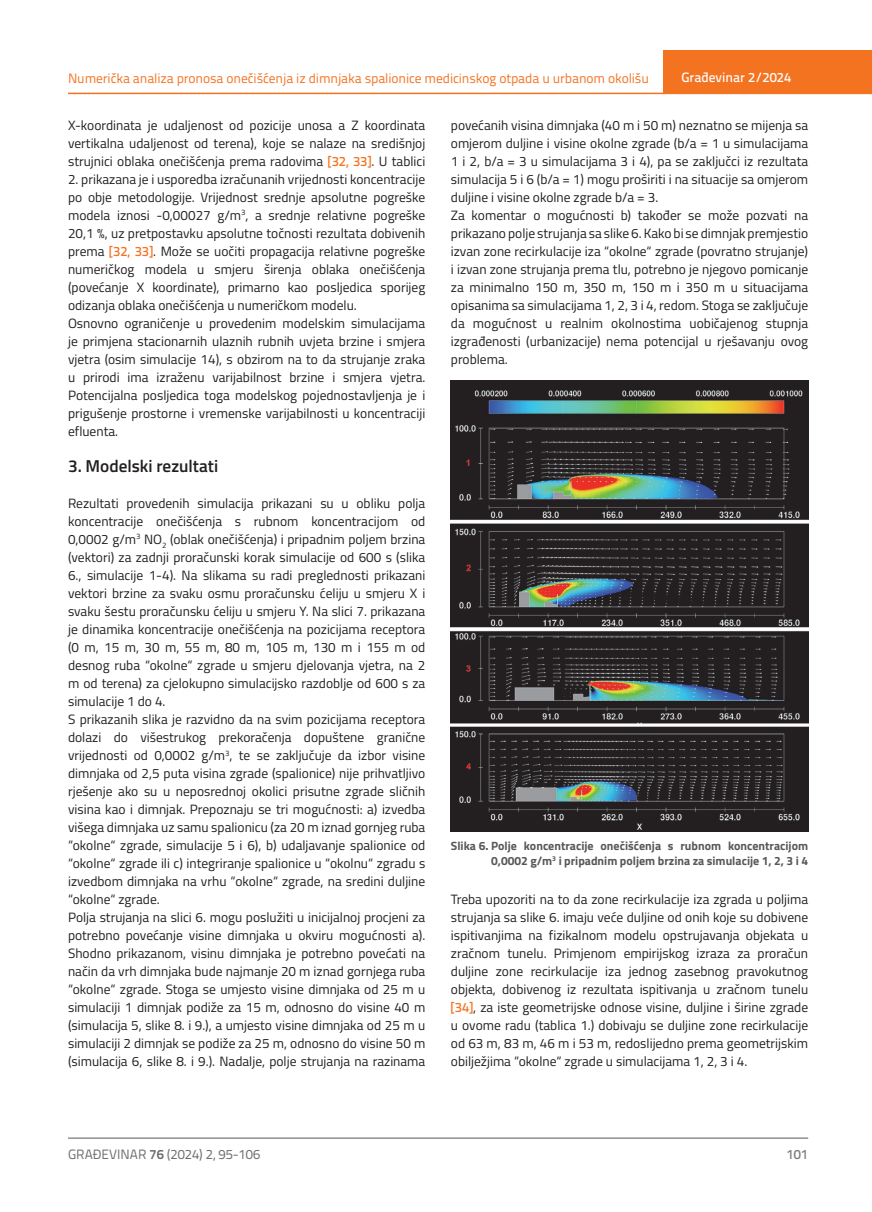
<style>
.page{position:relative;width:872px;height:1212px;background:#fff}
.page>*{position:absolute;margin:0;border:0;box-sizing:border-box;transform-origin:0 0}
.t1{font:600 17.25px "Titillium";color:#231f20}
.t2{font:13.5px/18px "Titillium";color:#231f20}
.t3{font:13.5px "Titillium Text 22 L";letter-spacing:-.01em;color:#f47321}
.t4{font:13.5px "Titillium Text 22 L";color:#6c6d70}
.t5{font:500 13.5px "Titillium Text 22 L";color:#fff}
.t6{font:500 13.5px "Titillium Text 22 L";color:#787a7d}
.t7{font:700 12px/15px "Titillium";color:#57585a;text-align:right}
.s1{font-family:"Titillium Text 22 L";font-weight:500;color:#f47321}
.s2{font-weight:700}
</style>
<div class="page">
<hr style="left:68px;top:93px;width:804px;height:1px;background:#f47321">
<div style="left:663px;top:50px;width:209px;height:44px;background:#f47321"></div>
<hr style="left:68px;top:1138px;width:740px;height:1px;background:#57585a">
<img style="left:451px;top:380px;width:357px;height:451px">
<p class="t3" style="left:68px;top:68px;width:582px">Numerička analiza pronosa onečišćenja iz dimnjaka spalionice medicinskog otpada u urbanom okolišu</p>
<p class="t2" style="left:68px;top:115px;width:359px;text-align:justify">X-koordinata je udaljenost od pozicije unosa a Z koordinata vertikalna udaljenost od terena), koje se nalaze na središnjoj strujnici oblaka onečišćenja prema radovima <span class="s1">[32, 33]</span>. U tablici</p>
<p class="t2" style="left:68px;top:169px;width:359px">2. prikazana je i usporedba izračunanih vrijednosti koncentracije po obje metodologije. Vrijednost srednje apsolutne pogreške modela iznosi -0,00027 g/m<sup>3</sup>, a srednje relativne pogreške 20,1 %, uz pretpostavku apsolutne točnosti rezultata dobivenih prema <span class="s1">[32, 33]</span>. Može se uočiti propagacija relativne pogreške numeričkog modela u smjeru širenja oblaka onečišćenja (povećanje X koordinate), primarno kao posljedica sporijeg odizanja oblaka onečišćenja u numeričkom modelu.<br>Osnovno ograničenje u provedenim modelskim simulacijama je primjena stacionarnih ulaznih rubnih uvjeta brzine i smjera vjetra (osim simulacije 14), s obzirom na to da strujanje zraka u prirodi ima izraženu varijabilnost brzine i smjera vjetra.<br>Potencijalna posljedica toga modelskog pojednostavljenja je i prigušenje prostorne i vremenske varijabilnosti u koncentraciji efluenta.</p>
<p class="t1" style="left:68px;top:453px;width:152px">3. Modelski rezultati</p>
<p class="t2" style="left:68px;top:493px;width:359px">Rezultati provedenih simulacija prikazani su u obliku polja koncentracije onečišćenja s rubnom koncentracijom od 0,0002 g/m<sup>3</sup> NO<sub>2</sub> (oblak onečišćenja) i pripadnim poljem brzina (vektori) za zadnji proračunski korak simulacije od 600 s (slika 6., simulacije 1-4). Na slikama su radi preglednosti prikazani vektori brzine za svaku osmu proračunsku ćeliju u smjeru X i svaku šestu proračunsku ćeliju u smjeru Y. Na slici 7. prikazana je dinamika koncentracije onečišćenja na pozicijama receptora (0 m, 15 m, 30 m, 55 m, 80 m, 105 m, 130 m i 155 m od desnog ruba “okolne“ zgrade u smjeru djelovanja vjetra, na 2 m od terena) za cjelokupno simulacijsko razdoblje od 600 s za simulacije 1 do 4.<br>S prikazanih slika je razvidno da na svim pozicijama receptora dolazi do višestrukog prekoračenja dopuštene granične vrijednosti od 0,0002 g/m<sup>3</sup>, te se zaključuje da izbor visine dimnjaka od 2,5 puta visina zgrade (spalionice) nije prihvatljivo rješenje ako su u neposrednoj okolici prisutne zgrade sličnih visina kao i dimnjak. Prepoznaju se tri mogućnosti: a) izvedba višega dimnjaka uz samu spalionicu (za 20 m iznad gornjeg ruba “okolne“ zgrade, simulacije 5 i 6), b) udaljavanje spalionice od “okolne“ zgrade ili c) integriranje spalionice u “okolnu“ zgradu s izvedbom dimnjaka na vrhu “okolne“ zgrade, na sredini duljine “okolne“ zgrade.<br>Polja strujanja na slici 6. mogu poslužiti u inicijalnoj procjeni za potrebno povećanje visine dimnjaka u okviru mogućnosti a).<br>Shodno prikazanom, visinu dimnjaka je potrebno povećati na način da vrh dimnjaka bude najmanje 20 m iznad gornjega ruba “okolne“ zgrade. Stoga se umjesto visine dimnjaka od 25 m u simulaciji 1 dimnjak podiže za 15 m, odnosno do visine 40 m (simulacija 5, slike 8. i 9.), a umjesto visine dimnjaka od 25 m u simulaciji 2 dimnjak se podiže za 25 m, odnosno do visine 50 m (simulacija 6, slike 8. i 9.). Nadalje, polje strujanja na razinama</p>
<p class="t5" style="left:681px;top:67px;width:111px">Građevinar 2/2024</p>
<p class="t2" style="left:451px;top:115px;width:359px">povećanih visina dimnjaka (40 m i 50 m) neznatno se mijenja sa omjerom duljine i visine okolne zgrade (b/a = 1 u simulacijama 1 i 2, b/a = 3 u simulacijama 3 i 4), pa se zaključci iz rezultata simulacija 5 i 6 (b/a = 1) mogu proširiti i na situacije sa omjerom duljine i visine okolne zgrade b/a = 3.<br>Za komentar o mogućnosti b) također se može pozvati na prikazano polje strujanja sa slike 6. Kako bi se dimnjak premjestio izvan zone recirkulacije iza “okolne“ zgrade (povratno strujanje) i izvan zone strujanja prema tlu, potrebno je njegovo pomicanje za minimalno 150 m, 350 m, 150 m i 350 m u situacijama opisanima sa simulacijama 1, 2, 3 i 4, redom. Stoga se zaključuje da mogućnost u realnim okolnostima uobičajenog stupnja izgrađenosti (urbanizacije) nema potencijal u rješavanju ovog problema.</p>
<p class="t7" style="left:451px;top:838px;width:359px">Slika 6. Polje koncentracije onečišćenja s rubnom koncentracijom<br>0,0002 g/m<sup>3</sup> i pripadnim poljem brzina za simulacije 1, 2, 3 i 4</p>
<p class="t2" style="left:451px;top:890px;width:359px;text-align:justify">Treba upozoriti na to da zone recirkulacije iza zgrada u poljima strujanja sa slike 6. imaju veće duljine od onih koje su dobivene ispitivanjima na fizikalnom modelu opstrujavanja objekata u zračnom tunelu. Primjenom empirijskog izraza za proračun duljine zone recirkulacije iza jednog zasebnog pravokutnog objekta, dobivenog iz rezultata ispitivanja u zračnom tunelu <span class="s1">[34]</span>, za iste geometrijske odnose visine, duljine i širine zgrade u ovome radu (tablica 1.) dobivaju se duljine zone recirkulacije od 63 m, 83 m, 46 m i 53 m, redoslijedno prema geometrijskim obilježjima “okolne“ zgrade u simulacijama 1, 2, 3 i 4.</p>
<p class="t4" style="left:68px;top:1144px;width:194px">GRAĐEVINAR <span class="s2">76</span> (2024) 2, 95-106</p>
<p class="t6" style="left:786px;top:1144px;width:23px">101</p>
</div>
